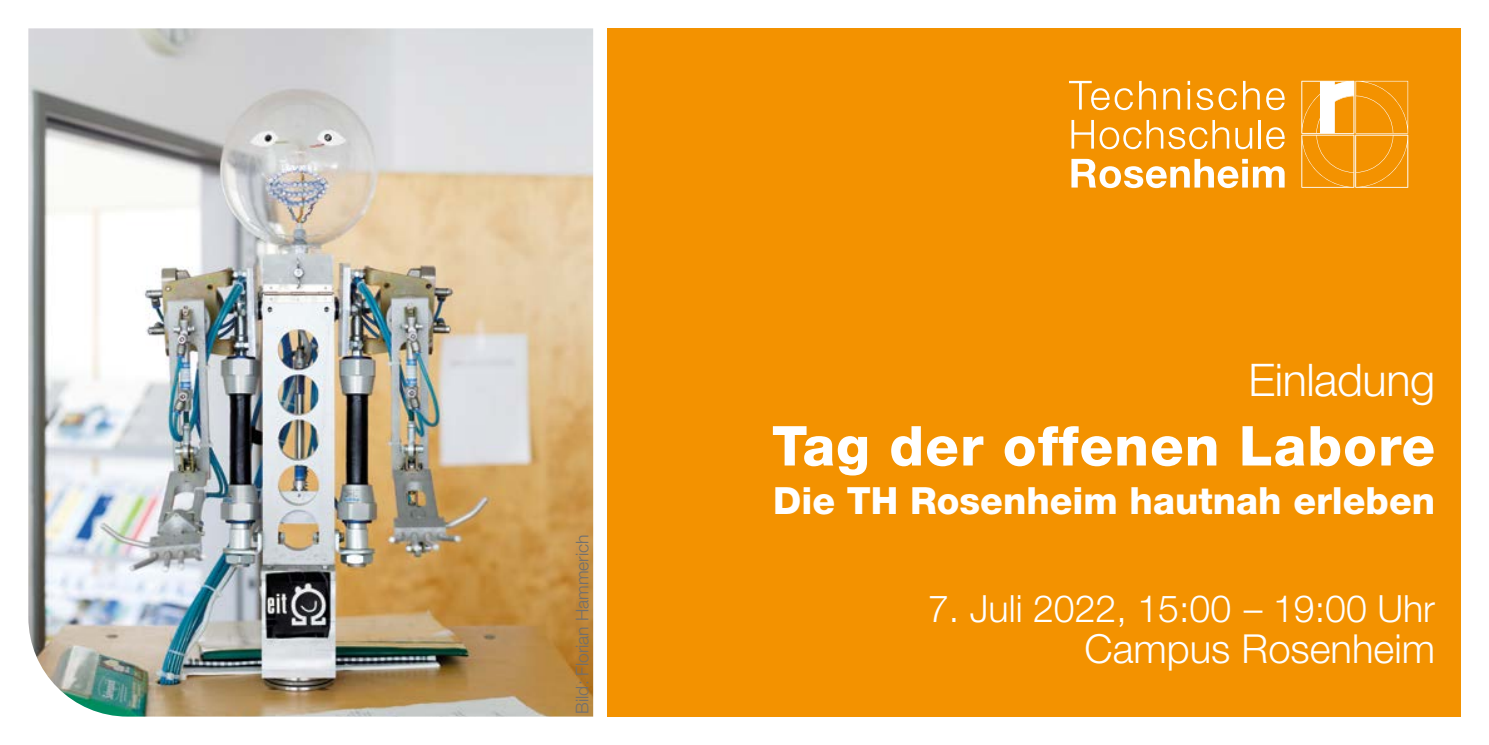
<style>
.page{position:relative;width:1489px;height:745px;background:#fff}
.page>*{position:absolute;margin:0;border:0;box-sizing:border-box;transform-origin:0 0}
.t1{font:800 55px "Helvetica Neue LT Pro";letter-spacing:.02em;color:#fff}
.t2{font:300 45px "Helvetica Neue LT Pro";letter-spacing:-.01em;color:#fff}
.t3{font:300 40px "Helvetica Neue LT Pro";color:#fff}
.t4{font:800 37.5px "Helvetica Neue LT Pro";color:#fff}
.t5{font:300 37.5px "Helvetica Neue LT Pro";color:#fff}
.t6{font:300 17.5px "Helvetica Neue LT Pro";color:#706f6f}
</style>
<div class="page">
<div style="left:607px;top:28px;width:853px;height:688px;background:#f39200"></div>
<svg style="left:1071px;top:120px;width:22px;height:28px"></svg>
<svg style="left:1099px;top:120px;width:130px;height:29px"></svg>
<svg style="left:1235px;top:128px;width:17px;height:21px"></svg>
<hr style="left:1258px;top:120px;width:2px;height:28px;background:#fff">
<svg style="left:1266px;top:127px;width:18px;height:22px"></svg>
<svg style="left:1071px;top:159px;width:213px;height:29px"></svg>
<svg style="left:1069px;top:81px;width:63px;height:29px"></svg>
<svg style="left:1139px;top:81px;width:16px;height:28px"></svg>
<svg style="left:1163px;top:88px;width:16px;height:21px"></svg>
<hr style="left:1187px;top:89px;width:2px;height:20px;background:#fff">
<svg style="left:1196px;top:88px;width:40px;height:22px"></svg>
<svg style="left:1243px;top:81px;width:16px;height:28px"></svg>
<svg style="left:1266px;top:88px;width:18px;height:22px"></svg>
<svg style="left:1301px;top:81px;width:106px;height:106px"></svg>
<img style="left:28px;top:28px;width:565px;height:688px">
<p class="t6" style="left:571px;top:713px;width:181px;rotate:-90deg">Bild: Florian Hammerich</p>
<p class="t2" style="left:1248px;top:352px;width:188px">Einladung</p>
<h1 class="t1" style="left:771px;top:413px;width:664px">Tag der offenen Labore</h1>
<p class="t4" style="left:773px;top:478px;width:663px">Die TH Rosenheim hautnah erleben</p>
<p class="t5" style="left:928px;top:585px;width:508px">7. Juli 2022, 15:00 – 19:00 Uhr</p>
<p class="t3" style="left:1084px;top:624px;width:352px">Campus Rosenheim</p>
</div>
